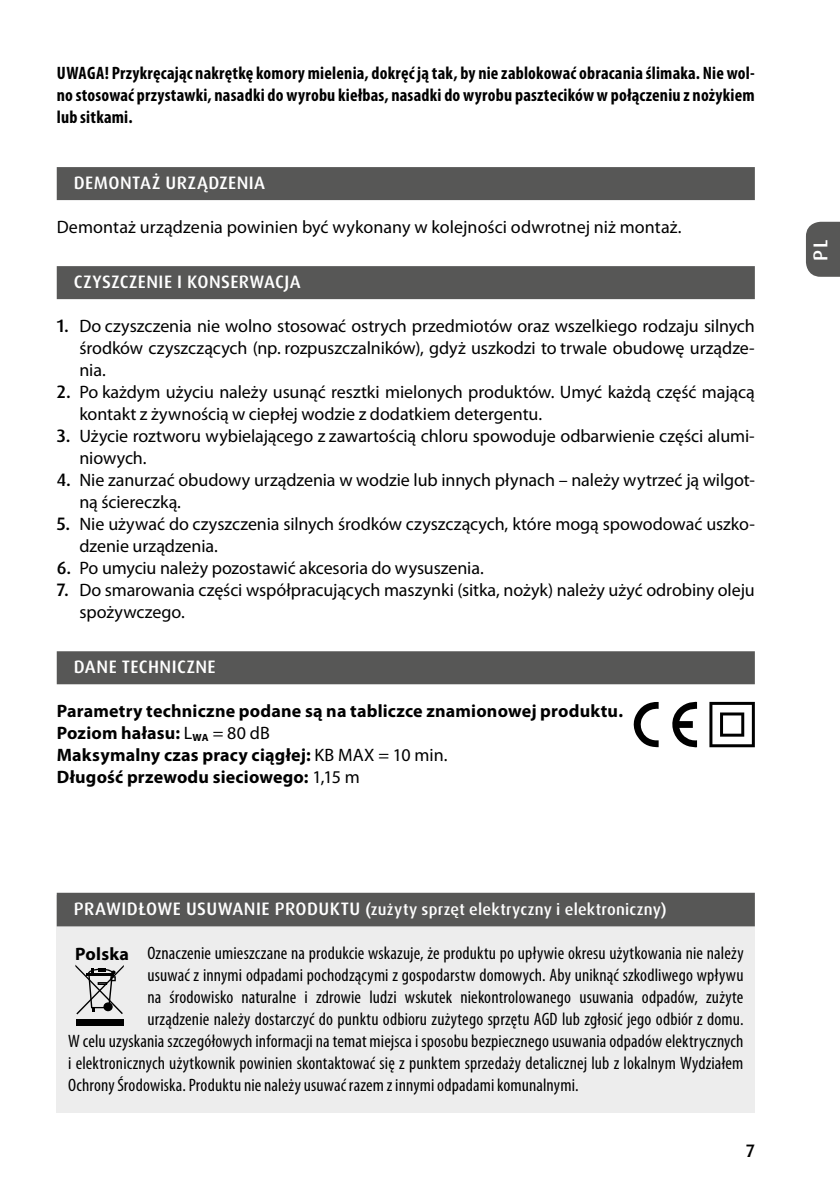
<style>
.page{position:relative;width:840px;height:1191px;background:#fff}
.page>*{position:absolute;margin:0;border:0;box-sizing:border-box;transform-origin:0 0}
.t1{font:500 20px "Dax Pro";color:#fff}
.t2{font:18px/22px "Myriad Pro";letter-spacing:-.005em;color:#000}
.t3{font:condensed 18px "Myriad Pro";letter-spacing:.01em;color:#000}
.t4{font:700 condensed 18px/22px "Myriad Pro";letter-spacing:.01em;color:#000;text-align:justify}
.t5{font:700 18px/22px "Myriad Pro";letter-spacing:.01em;color:#000}
.t6{font:500 18px "Dax Pro";letter-spacing:.025em;color:#fff}
.t7{font:500 18px "Dax Pro";color:#000}
.t8{font:500 16px "Dax Pro";letter-spacing:.015em;color:#fff}
.s1{font-family:"Dax Pro";font-weight:500}
.s2{font-weight:400}
.s3{font-size:18px}
.s4{font-weight:700;font-stretch:normal}
</style>
<div class="page">
<div style="left:806px;top:222px;width:33px;height:55px;background:#575756"></div>
<div style="left:57px;top:167px;width:697px;height:33px;background:#575756"></div>
<div style="left:57px;top:266px;width:697px;height:33px;background:#575756"></div>
<div style="left:57px;top:651px;width:697px;height:33px;background:#575756"></div>
<svg style="left:709px;top:702px;width:45px;height:45px"></svg>
<svg style="left:633px;top:702px;width:25px;height:45px"></svg>
<svg style="left:672px;top:702px;width:24px;height:45px"></svg>
<div style="left:57px;top:895px;width:697px;height:218px;background:#ededed"></div>
<div style="left:57px;top:892px;width:697px;height:34px;background:#575756"></div>
<svg style="left:75px;top:964px;width:49px;height:50px"></svg>
<div style="left:76px;top:1018px;width:47px;height:7px;background:#000"></div>
<p class="t4" style="left:57px;top:62px;width:699px">UWAGA! Przykręcając nakrętkę komory mielenia, dokręć ją tak, by nie zablokować obracania ślimaka. Nie wol&shy;no stosować przystawki, nasadki do wyrobu kiełbas, nasadki do wyrobu pasztecików w połączeniu z nożykiem lub sitkami.</p>
<p class="t6" style="left:74px;top:171px;width:193px">DEMONTAŻ URZĄDZENIA</p>
<p class="t2" style="left:57px;top:216px;width:626px">Demontaż urządzenia powinien być wykonany w kolejności odwrotnej niż montaż.</p>
<p class="t6" style="left:74px;top:270px;width:228px">CZYSZCZENIE I KONSERWACJA</p>
<p class="t2" style="left:79px;top:315px;width:676px;text-align:justify;text-indent:-23px"><span class="s1">1.</span> Do czyszczenia nie wolno stosować ostrych przedmiotów oraz wszelkiego rodzaju silnych środków czyszczących (np. rozpuszczalników), gdyż uszkodzi to trwale obudowę urządze&shy;nia.</p>
<p class="t2" style="left:79px;top:381px;width:676px;text-indent:-23px"><span class="s1">2.</span> Po każdym użyciu należy usunąć resztki mielonych produktów. Umyć każdą część mającą kontakt z żywnością w ciepłej wodzie z dodatkiem detergentu.</p>
<p class="t2" style="left:79px;top:425px;width:676px;text-indent:-23px"><span class="s1">3.</span> Użycie roztworu wybielającego z zawartością chloru spowoduje odbarwienie części alumi&shy;niowych.</p>
<p class="t2" style="left:79px;top:469px;width:676px;text-indent:-23px"><span class="s1">4.</span> Nie zanurzać obudowy urządzenia w wodzie lub innych płynach – należy wytrzeć ją wilgot&shy;ną ściereczką.</p>
<p class="t2" style="left:79px;top:513px;width:676px;text-indent:-23px"><span class="s1">5.</span> Nie używać do czyszczenia silnych środków czyszczących, które mogą spowodować uszko&shy;dzenie urządzenia.</p>
<p class="t2" style="left:57px;top:557px;width:428px"><span class="s1">6.</span> Po umyciu należy pozostawić akcesoria do wysuszenia.</p>
<p class="t2" style="left:79px;top:579px;width:676px;text-indent:-23px"><span class="s1">7.</span> Do smarowania części współpracujących maszynki (sitka, nożyk) należy użyć odrobiny oleju spożywczego.</p>
<p class="t6" style="left:74px;top:655px;width:143px">DANE TECHNICZNE</p>
<p class="t5" style="left:57px;top:700px;width:567px">Parametry techniczne podane są na tabliczce znamionowej produktu.<br>Poziom hałasu: <span class="s2">L</span><sub>WA</sub> <span class="s2">= 80 dB<br></span>Maksymalny czas pracy ciągłej: <span class="s2">KB MAX = 10 min.<br></span>Długość przewodu sieciowego: <span class="s2">1,15 m</span></p>
<p class="t8" style="left:74px;top:899px;width:594px"><span class="s3">PRAWIDŁOWE USUWANIE PRODUKTU</span> (zużyty sprzęt elektryczny i elektroniczny)</p>
<p class="t3" style="left:75px;top:943px;width:669px"><span class="s4">Polska</span> Oznaczenie umieszczane na produkcie wskazuje, że produktu po upływie okresu użytkowania nie należy</p>
<p class="t3" style="left:147px;top:965px;width:597px">usuwać z innymi odpadami pochodzącymi z gospodarstw domowych. Aby uniknąć szkodliwego wpływu</p>
<p class="t3" style="left:147px;top:987px;width:597px">na środowisko naturalne i zdrowie ludzi wskutek niekontrolowanego usuwania odpadów, zużyte</p>
<p class="t3" style="left:147px;top:1009px;width:597px">urządzenie należy dostarczyć do punktu odbioru zużytego sprzętu AGD lub zgłosić jego odbiór z domu.</p>
<p class="t3" style="left:68px;top:1031px;width:676px">W celu uzyskania szczegółowych informacji na temat miejsca i sposobu bezpiecznego usuwania odpadów elektrycznych</p>
<p class="t3" style="left:68px;top:1053px;width:676px">i elektronicznych użytkownik powinien skontaktować się z punktem sprzedaży detalicznej lub z lokalnym Wydziałem</p>
<p class="t3" style="left:68px;top:1075px;width:511px">Ochrony Środowiska. Produktu nie należy usuwać razem z innymi odpadami komunalnymi.</p>
<p class="t7" style="left:745px;top:1139px;width:10px">7</p>
<p class="t1" style="left:807px;top:261px;width:23px;rotate:-90deg">PL</p>
</div>
